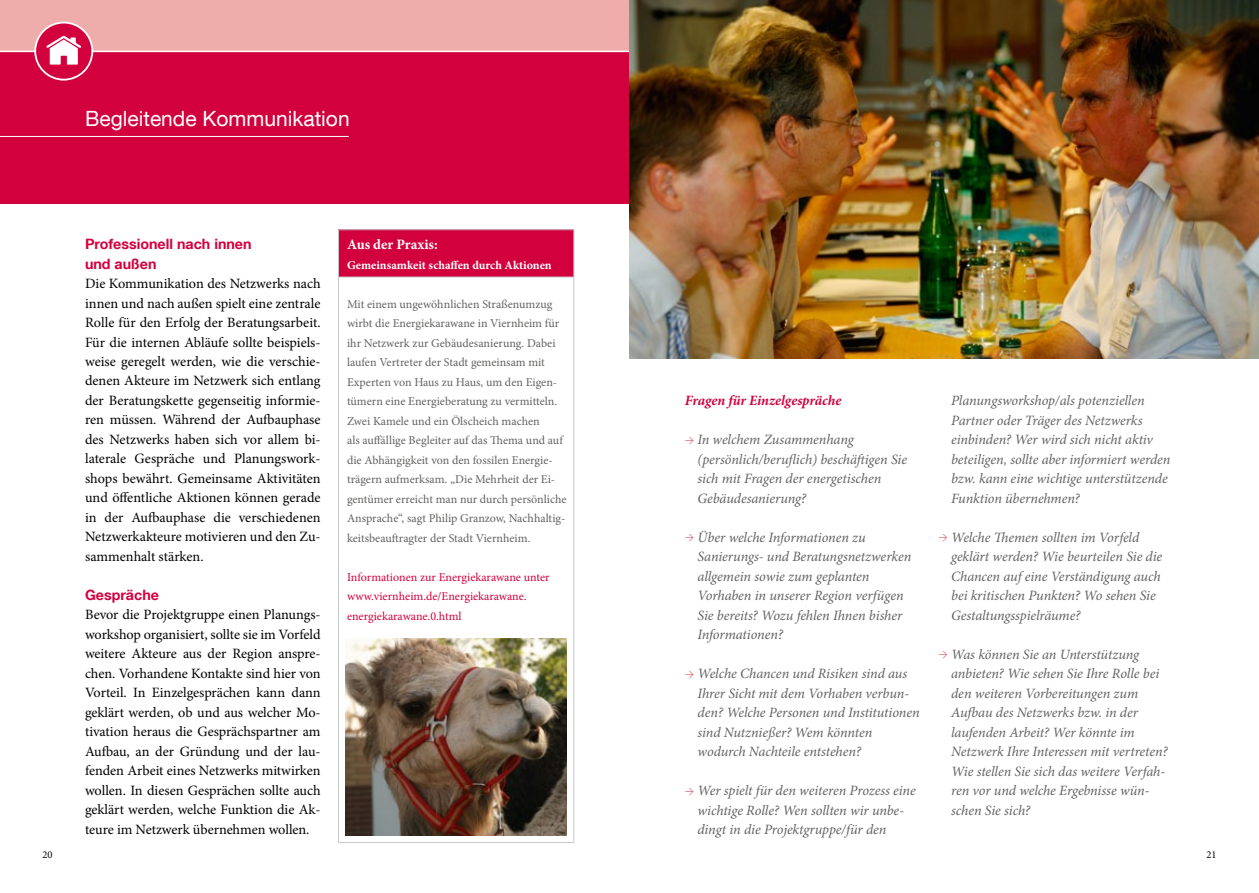
<style>
.page{position:relative;width:1259px;height:893px;background:#fff}
.page>*{position:absolute;margin:0;border:0;box-sizing:border-box;transform-origin:0 0}
.t1{font:21px "Helvetica Neue LT Com";color:#fff}
.t2{font:700 14.4px "Minion Pro";color:#fff}
.t3{font:italic 14.25px/19.5px "Minion Pro";letter-spacing:-.005em;color:#626261}
.t4{font:14.25px/19.5px "Minion Pro";letter-spacing:-.005em;color:#000;text-align:justify}
.t5{font:700 14.25px/19.5px "Helvetica Neue LT Com";color:#d3003e}
.t6{font:italic 700 14.25px "Minion Pro";letter-spacing:-.005em;color:#d3003e}
.t7{font:12px/19.5px "Minion Pro";color:#626261}
.t8{font:12px/19.5px "Minion Pro";color:#d3003e}
.t9{font:700 12px "Minion Pro";color:#fff}
.t10{font:10.5px "Minion Pro";color:#000}
.s1{font-family:"DIN";font-style:normal;font-size:9px;color:#de5965}
</style>
<div class="page">
<div style="left:0;top:0;width:629px;height:204px;background:#d3003e"></div>
<div style="left:0;top:0;width:629px;height:51px;background:#eeacaa"></div>
<hr style="left:0;top:51px;width:629px;height:1px;background:#fff">
<svg style="left:34px;top:22px;width:59px;height:59px"></svg>
<div style="left:36px;top:23px;width:55px;height:56px;background:#d3003e;border-radius:50%"></div>
<svg style="left:46px;top:35px;width:35px;height:30px"></svg>
<img style="left:629px;top:0;width:630px;height:358px">
<div style="left:338px;top:230px;width:236px;height:47px;background:#d3003e"></div>
<hr style="left:338px;top:229px;width:236px;height:1px;background:#c5c6c6">
<hr style="left:338px;top:230px;width:1px;height:47px;background:#c5c6c6">
<hr style="left:573px;top:230px;width:1px;height:47px;background:#c5c6c6">
<hr style="left:338px;top:277px;width:236px;height:1px;background:#c5c6c6">
<hr style="left:338px;top:277px;width:1px;height:565px;background:#c5c6c6">
<hr style="left:573px;top:277px;width:1px;height:565px;background:#c5c6c6">
<hr style="left:338px;top:842px;width:236px;height:1px;background:#c5c6c6">
<img style="left:346px;top:639px;width:221px;height:197px">
<hr style="left:0;top:136px;width:349px;height:1px;background:#fff">
<h1 class="t1" style="left:85px;top:105px;width:266px">Begleitende Kommunikation</h1>
<p class="t5" style="left:85px;top:234px;width:168px">Professionell nach innen und außen</p>
<p class="t4" style="left:85px;top:274px;width:237px">Die Kommunikation des Netzwerks nach innen und nach außen spielt eine zentrale Rolle für den Erfolg der Beratungsarbeit.<br>Für die internen Abläufe sollte beispiels&shy;weise geregelt werden, wie die verschie&shy;denen Akteure im Netzwerk sich entlang der Beratungskette gegenseitig informie&shy;ren müssen. Während der Aufbauphase des Netzwerks haben sich vor allem bi&shy;laterale Gespräche und Planungswork&shy;shops bewährt. Gemeinsame Aktivitäten und öffentliche Aktionen können gerade in der Aufbauphase die verschiedenen Netzwerkakteure motivieren und den Zu&shy;sammenhalt stärken.</p>
<p class="t5" style="left:85px;top:585px;width:75px">Gespräche</p>
<p class="t4" style="left:85px;top:605px;width:237px">Bevor die Projektgruppe einen Planungs&shy;workshop organisiert, sollte sie im Vorfeld weitere Akteure aus der Region anspre&shy;chen. Vorhandene Kontakte sind hier von Vorteil. In Einzelgesprächen kann dann geklärt werden, ob und aus welcher Mo&shy;tivation heraus die Gesprächspartner am Aufbau, an der Gründung und der lau&shy;fenden Arbeit eines Netzwerks mitwirken wollen. In diesen Gesprächen sollte auch geklärt werden, welche Funktion die Ak&shy;teure im Netzwerk übernehmen wollen.</p>
<p class="t2" style="left:347px;top:234px;width:92px">Aus der Praxis:</p>
<p class="t9" style="left:347px;top:256px;width:206px">Gemeinsamkeit schaffen durch Aktionen</p>
<p class="t7" style="left:347px;top:294px;width:221px">Mit einem ungewöhnlichen Straßenumzug wirbt die Energiekarawane in Viernheim für ihr Netzwerk zur Gebäudesanierung. Dabei laufen Vertreter der Stadt gemeinsam mit Experten von Haus zu Haus, um den Eigen&shy;tümern eine Energieberatung zu vermitteln.<br>Zwei Kamele und ein Ölscheich machen<br>als auffällige Begleiter auf das Thema und auf die Abhängigkeit von den fossilen Energie&shy;trägern aufmerksam. „Die Mehrheit der Ei&shy;gentümer erreicht man nur durch persönliche Ansprache“, sagt Philip Granzow, Nachhaltig&shy;keitsbeauftragter der Stadt Viernheim.</p>
<p class="t8" style="left:347px;top:567px;width:204px">Informationen zur Energiekarawane unter www.viernheim.de/Energiekarawane. energiekarawane.0.html</p>
<p class="t6" style="left:685px;top:390px;width:158px">Fragen für Einzelgespräche</p>
<p class="t3" style="left:697px;top:430px;width:211px;text-indent:-13px"><span class="s1">&gt;</span> In welchem Zusammenhang (persönlich/beruflich) beschäftigen Sie sich mit Fragen der energetischen<br>Gebäudesanierung?</p>
<p class="t3" style="left:697px;top:527px;width:215px;text-indent:-13px"><span class="s1">&gt;</span> Über welche Informationen zu<br>Sanierungs- und Beratungsnetzwerken allgemein sowie zum geplanten<br>Vorhaben in unserer Region verfügen<br>Sie bereits? Wozu fehlen Ihnen bisher<br>Informationen?</p>
<p class="t3" style="left:697px;top:664px;width:224px;text-indent:-13px"><span class="s1">&gt;</span> Welche Chancen und Risiken sind aus Ihrer Sicht mit dem Vorhaben verbun&shy;den? Welche Personen und Institutionen sind Nutznießer? Wem könnten wodurch Nachteile entstehen?</p>
<p class="t3" style="left:697px;top:781px;width:220px;text-indent:-13px"><span class="s1">&gt;</span> Wer spielt für den weiteren Prozess eine wichtige Rolle? Wen sollten wir unbe&shy;dingt in die Projektgruppe/für den</p>
<p class="t3" style="left:951px;top:391px;width:221px">Planungsworkshop/als potenziellen Partner oder Träger des Netzwerks einbinden? Wer wird sich nicht aktiv beteiligen, sollte aber informiert werden bzw. kann eine wichtige unterstützende Funktion übernehmen?</p>
<p class="t3" style="left:951px;top:527px;width:213px;text-indent:-13px"><span class="s1">&gt;</span> Welche Themen sollten im Vorfeld geklärt werden? Wie beurteilen Sie die Chancen auf eine Verständigung auch bei kritischen Punkten? Wo sehen Sie Gestaltungsspielräume?</p>
<p class="t3" style="left:951px;top:644px;width:218px;text-indent:-13px"><span class="s1">&gt;</span> Was können Sie an Unterstützung anbieten? Wie sehen Sie Ihre Rolle bei den weiteren Vorbereitungen zum Aufbau des Netzwerks bzw. in der laufenden Arbeit? Wer könnte im Netzwerk Ihre Interessen mit vertreten?<br>Wie stellen Sie sich das weitere Verfah&shy;ren vor und welche Ergebnisse wün&shy;schen Sie sich?</p>
<p class="t10" style="left:43px;top:848px;width:12px">20</p>
<p class="t10" style="left:1206px;top:848px;width:12px">21</p>
</div>
